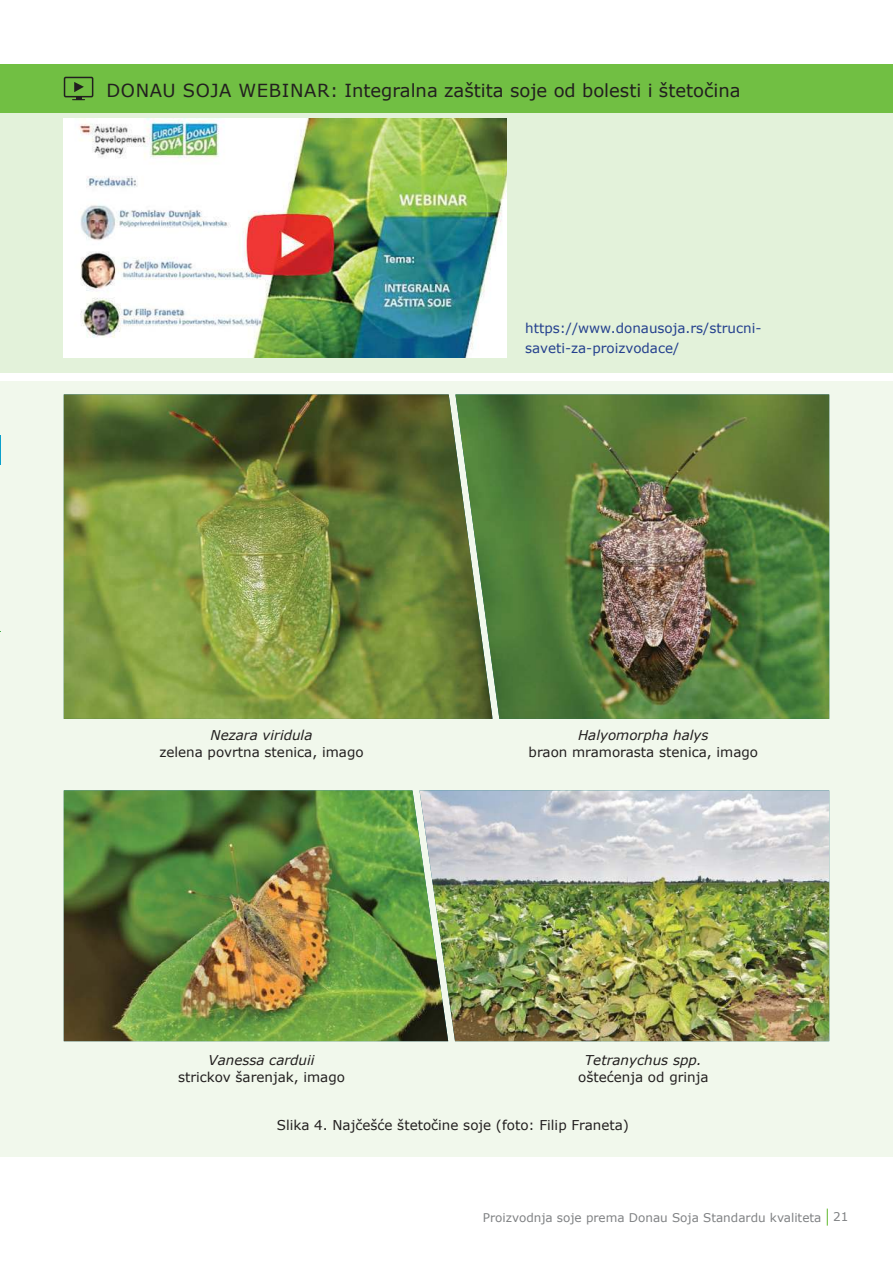
<style>
.page{position:relative;width:893px;height:1263px;background:#fff}
.page>*{position:absolute;margin:0;border:0;box-sizing:border-box;transform-origin:0 0}
.t1{font:18px "Verdana";color:#221f1f}
.t2{font:13.5px "Verdana";color:#221f1f}
.t3{font:italic 13.5px "Verdana";color:#221f1f}
.t4{font:13.5px/19.5px "Verdana";color:#24408e}
.t5{font:12px "Verdana";color:#808284}
</style>
<div class="page">
<svg style="left:827px;top:1208px;width:1px;height:17px"></svg>
<div style="left:0;top:64px;width:893px;height:309px;background:#e3f2da"></div>
<div style="left:0;top:381px;width:893px;height:776px;background:#f1f8ec"></div>
<img style="left:64px;top:394px;width:391px;height:325px">
<img style="left:455px;top:394px;width:374px;height:325px">
<img style="left:448px;top:790px;width:381px;height:251px">
<img style="left:64px;top:790px;width:384px;height:251px">
<img style="left:64px;top:119px;width:443px;height:238px">
<div style="left:0;top:64px;width:893px;height:49px;background:#71bf43"></div>
<div style="left:64px;top:77px;width:29px;height:20px;border:2px solid #221f1f"></div>
<svg style="left:73px;top:82px;width:12px;height:18px"></svg>
<h1 class="t1" style="left:106px;top:82px;width:636px">DONAU SOJA WEBINAR: Integralna zaštita soje od bolesti i štetočina</h1>
<p class="t3" style="left:211px;top:726px;width:103px">Nezara viridula</p>
<p class="t2" style="left:159px;top:743px;width:206px">zelena povrtna stenica, imago</p>
<p class="t4" style="left:525px;top:318px;width:238px">https://www.donausoja.rs/strucni&shy;saveti-za-proizvodace/</p>
<p class="t3" style="left:578px;top:726px;width:132px">Halyomorpha halys</p>
<p class="t2" style="left:529px;top:743px;width:231px">braon mramorasta stenica, imago</p>
<p class="t3" style="left:208px;top:1051px;width:108px">Vanessa carduii</p>
<p class="t2" style="left:178px;top:1067px;width:169px">strickov šarenjak, imago</p>
<p class="t3" style="left:585px;top:1051px;width:118px">Tetranychus spp.</p>
<p class="t2" style="left:578px;top:1067px;width:132px">oštećenja od grinja</p>
<p class="t2" style="left:277px;top:1116px;width:354px">Slika 4. Najčešće štetočine soje (foto: Filip Franeta)</p>
<p class="t5" style="left:483px;top:1213px;width:367px">Proizvodnja soje prema Donau Soja Standardu kvaliteta 21</p>
</div>
